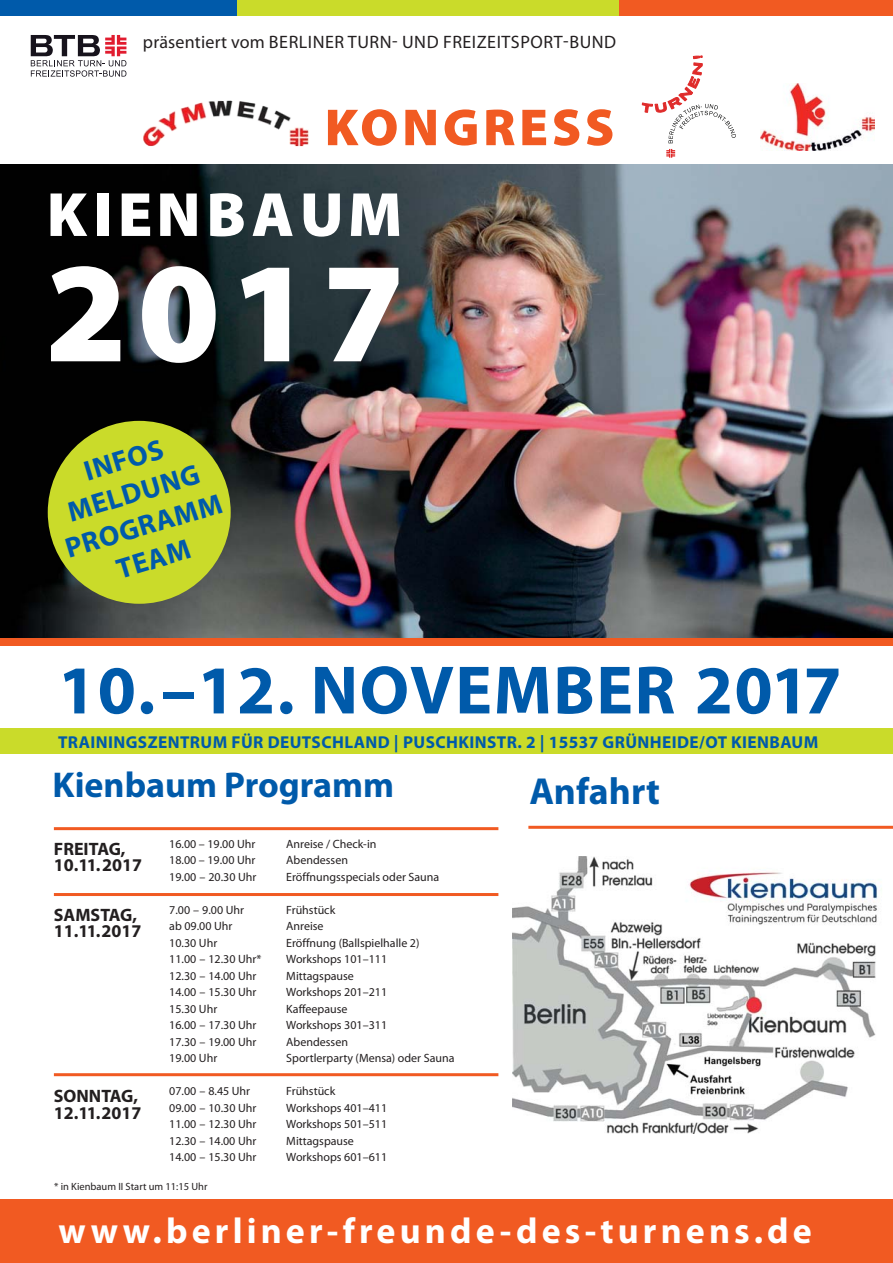
<style>
.page{position:relative;width:893px;height:1263px;background:#fff}
.page>*{position:absolute;margin:0;border:0;box-sizing:border-box;transform-origin:0 0}
.t1{font:900 144px "Myriad Pro";color:#fff}
.t2{font:700 69px "Myriad Pro";letter-spacing:.02em;color:#005aaa}
.t3{font:900 63px "Myriad Pro";letter-spacing:.09em;color:#fff}
.t4{font:900 52.5px "Myriad Pro";letter-spacing:.07em;color:#f15a22}
.t5{font:700 37.8px "Myriad Pro";color:#005aaa}
.t6{font:700 36px "Myriad Pro";letter-spacing:.115em;color:#fff}
.t7{font:700 36px "Myriad Pro";color:#005aaa}
.t8{font:700 28.5px/34.5px "Myriad Pro";color:#005aaa;text-align:center}
.t9{font:700 18px/16.5px "Myriad Pro";color:#231f20}
.t10{font:18px "Myriad Pro";letter-spacing:.03em;color:#231f20}
.t11{font:700 17.25px "Myriad Pro";letter-spacing:.025em;color:#005aaa}
.t12{font:12px "Myriad Pro";color:#231f20}
.t13{font:10.5px "Myriad Pro";color:#231f20}
</style>
<div class="page">
<img style="left:0;top:165px;width:893px;height:474px">
<div style="left:0;top:1199px;width:893px;height:64px;background:#f15a22"></div>
<div style="left:1px;top:0;width:892px;height:16px;background:#f15a22"></div>
<div style="left:1px;top:0;width:618px;height:16px;background:#cadb2a"></div>
<div style="left:0;top:0;width:236px;height:16px;background:#005aaa"></div>
<div style="left:0;top:639px;width:893px;height:7px;background:#f15a22"></div>
<div style="left:0;top:728px;width:893px;height:26px;background:#cadb2a"></div>
<hr style="left:54px;top:827px;width:444px;height:3px;background:#f15a22">
<hr style="left:54px;top:893px;width:444px;height:3px;background:#f15a22">
<hr style="left:54px;top:1073px;width:444px;height:3px;background:#f15a22">
<hr style="left:528px;top:826px;width:365px;height:3px;background:#f15a22">
<svg style="left:31px;top:35px;width:95px;height:42px"></svg>
<svg style="left:666px;top:149px;width:9px;height:9px"></svg>
<svg style="left:641px;top:55px;width:95px;height:88px"></svg>
<img style="left:760px;top:83px;width:114px;height:67px">
<img style="left:143px;top:101px;width:166px;height:45px">
<div style="left:48px;top:421px;width:183px;height:183px;background:#cadb2a;border-radius:50%"></div>
<img style="left:512px;top:856px;width:370px;height:277px">
<h3 class="t10" style="left:143px;top:35px;width:475px">präsentiert vom BERLINER TURN- UND FREIZEITSPORT-BUND</h3>
<h3 class="t4" style="left:325px;top:107px;width:291px">KONGRESS</h3>
<h3 class="t3" style="left:47px;top:190px;width:357px">KIENBAUM</h3>
<h1 class="t1" style="left:45px;top:257px;width:362px">2017</h1>
<h3 class="t8" style="left:41px;top:469px;width:164px;rotate:-17deg">INFOS<br>MELDUNG<br>PROGRAMM<br>TEAM</h3>
<h2 class="t2" style="left:58px;top:664px;width:785px">10.–12. NOVEMBER 2017</h2>
<h3 class="t11" style="left:58px;top:735px;width:762px">TRAININGSZENTRUM FÜR DEUTSCHLAND | PUSCHKINSTR. 2 | 15537 GRÜNHEIDE/OT KIENBAUM</h3>
<h3 class="t7" style="left:53px;top:771px;width:343px">Kienbaum Programm</h3>
<h3 class="t9" style="left:54px;top:841px;width:90px">FREITAG,<br>10.11.2017</h3>
<h3 class="t9" style="left:54px;top:907px;width:89px">SAMSTAG,<br>11.11.2017</h3>
<p class="t12" style="left:169px;top:839px;width:88px">16.00 – 19.00 Uhr</p>
<p class="t12" style="left:286px;top:839px;width:92px">Anreise / Check-in</p>
<p class="t12" style="left:169px;top:856px;width:88px">18.00 – 19.00 Uhr</p>
<p class="t12" style="left:286px;top:856px;width:63px">Abendessen</p>
<p class="t12" style="left:169px;top:872px;width:89px">19.00 – 20.30 Uhr</p>
<p class="t12" style="left:286px;top:872px;width:154px">Eröffnungsspecials oder Sauna</p>
<p class="t12" style="left:169px;top:905px;width:76px">7.00 – 9.00 Uhr</p>
<p class="t12" style="left:286px;top:905px;width:51px">Frühstück</p>
<p class="t12" style="left:169px;top:921px;width:65px">ab 09.00 Uhr</p>
<p class="t12" style="left:286px;top:921px;width:39px">Anreise</p>
<p class="t12" style="left:169px;top:938px;width:49px">10.30 Uhr</p>
<p class="t12" style="left:286px;top:938px;width:135px">Eröffnung (Ballspielhalle 2)</p>
<p class="t12" style="left:169px;top:954px;width:94px">11.00 – 12.30 Uhr*</p>
<p class="t12" style="left:286px;top:954px;width:102px">Workshops 101–111</p>
<p class="t12" style="left:169px;top:971px;width:89px">12.30 – 14.00 Uhr</p>
<p class="t12" style="left:286px;top:971px;width:69px">Mittagspause</p>
<p class="t12" style="left:169px;top:987px;width:89px">14.00 – 15.30 Uhr</p>
<p class="t12" style="left:286px;top:987px;width:102px">Workshops 201–211</p>
<p class="t12" style="left:169px;top:1004px;width:49px">15.30 Uhr</p>
<p class="t12" style="left:286px;top:1004px;width:63px">Kaffeepause</p>
<p class="t12" style="left:169px;top:1020px;width:89px">16.00 – 17.30 Uhr</p>
<p class="t12" style="left:286px;top:1020px;width:102px">Workshops 301–311</p>
<p class="t12" style="left:169px;top:1037px;width:89px">17.30 – 19.00 Uhr</p>
<p class="t12" style="left:286px;top:1037px;width:63px">Abendessen</p>
<p class="t12" style="left:169px;top:1053px;width:49px">19.00 Uhr</p>
<p class="t12" style="left:286px;top:1053px;width:170px">Sportlerparty (Mensa) oder Sauna</p>
<p class="t12" style="left:169px;top:1086px;width:82px">07.00 – 8.45 Uhr</p>
<p class="t12" style="left:286px;top:1086px;width:51px">Frühstück</p>
<p class="t12" style="left:169px;top:1103px;width:89px">09.00 – 10.30 Uhr</p>
<p class="t12" style="left:286px;top:1103px;width:102px">Workshops 401–411</p>
<p class="t12" style="left:169px;top:1119px;width:89px">11.00 – 12.30 Uhr</p>
<p class="t12" style="left:286px;top:1119px;width:102px">Workshops 501–511</p>
<p class="t12" style="left:169px;top:1136px;width:89px">12.30 – 14.00 Uhr</p>
<p class="t12" style="left:286px;top:1136px;width:69px">Mittagspause</p>
<p class="t12" style="left:169px;top:1152px;width:89px">14.00 – 15.30 Uhr</p>
<p class="t12" style="left:286px;top:1152px;width:102px">Workshops 601–611</p>
<h3 class="t9" style="left:54px;top:1089px;width:89px">SONNTAG,<br>12.11.2017</h3>
<p class="t13" style="left:54px;top:1182px;width:155px">* in Kienbaum II Start um 11:15 Uhr</p>
<h3 class="t5" style="left:529px;top:777px;width:132px">Anfahrt</h3>
<h3 class="t6" style="left:59px;top:1217px;width:755px">www.berliner-freunde-des-turnens.de</h3>
</div>
